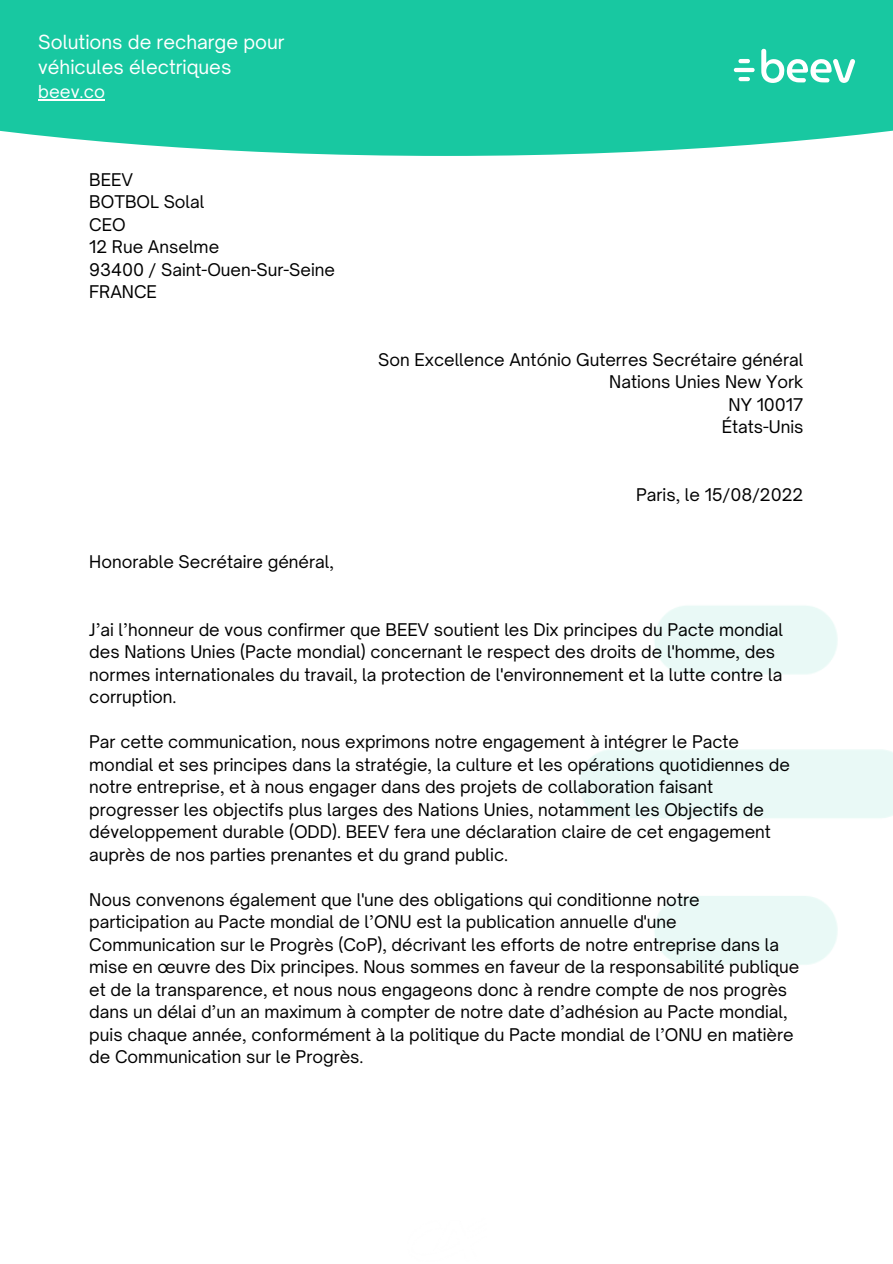
<style>
.page{position:relative;width:893px;height:1264px;background:#fff}
.page>*{position:absolute;margin:0;border:0;box-sizing:border-box;transform-origin:0 0}
.t1{font:18.6px/25.8px "Open Sauce One";color:#fff}
.t2{font:17.1px "Open Sauce One";color:#fff}
.t3{font:16.8px/22.5px "Open Sauce One";color:#000}
</style>
<div class="page">
<div style="left:0;top:0;width:892px;height:156px;background:#18c8a1"></div>
<svg style="left:733px;top:59px;width:21px;height:22px"></svg>
<svg style="left:761px;top:49px;width:94px;height:34px"></svg>
<hr style="left:38px;top:99px;width:67px;height:1px;background:#fff">
<p class="t1" style="left:38px;top:29px;width:248px">Solutions de recharge pour véhicules électriques</p>
<p class="t2" style="left:38px;top:81px;width:68px">beev.co</p>
<p class="t3" style="left:89px;top:168px;width:247px">BEEV<br>BOTBOL Solal<br>CEO<br>12 Rue Anselme<br>93400 / Saint-Ouen-Sur-Seine<br>FRANCE</p>
<p class="t3" style="left:89px;top:550px;width:246px">Honorable Secrétaire général,</p>
<p class="t3" style="left:378px;top:348px;width:426px;text-align:right">Son Excellence António Guterres Secrétaire général<br>Nations Unies New York<br>NY 10017<br>États-Unis</p>
<p class="t3" style="left:636px;top:483px;width:169px">Paris, le 15/08/2022</p>
<p class="t3" style="left:89px;top:618px;width:695px">J’ai l’honneur de vous confirmer que BEEV soutient les Dix principes du Pacte mondial des Nations Unies (Pacte mondial) concernant le respect des droits de l'homme, des normes internationales du travail, la protection de l'environnement et la lutte contre la corruption.</p>
<p class="t3" style="left:89px;top:730px;width:702px">Par cette communication, nous exprimons notre engagement à intégrer le Pacte mondial et ses principes dans la stratégie, la culture et les opérations quotidiennes de notre entreprise, et à nous engager dans des projets de collaboration faisant progresser les objectifs plus larges des Nations Unies, notamment les Objectifs de développement durable (ODD). BEEV fera une déclaration claire de cet engagement auprès de nos parties prenantes et du grand public.</p>
<p class="t3" style="left:89px;top:888px;width:711px">Nous convenons également que l'une des obligations qui conditionne notre participation au Pacte mondial de l’ONU est la publication annuelle d'une Communication sur le Progrès (CoP), décrivant les efforts de notre entreprise dans la mise en œuvre des Dix principes. Nous sommes en faveur de la responsabilité publique et de la transparence, et nous nous engageons donc à rendre compte de nos progrès dans un délai d’un an maximum à compter de notre date d’adhésion au Pacte mondial, puis chaque année, conformément à la politique du Pacte mondial de l’ONU en matière de Communication sur le Progrès.</p>
</div>
